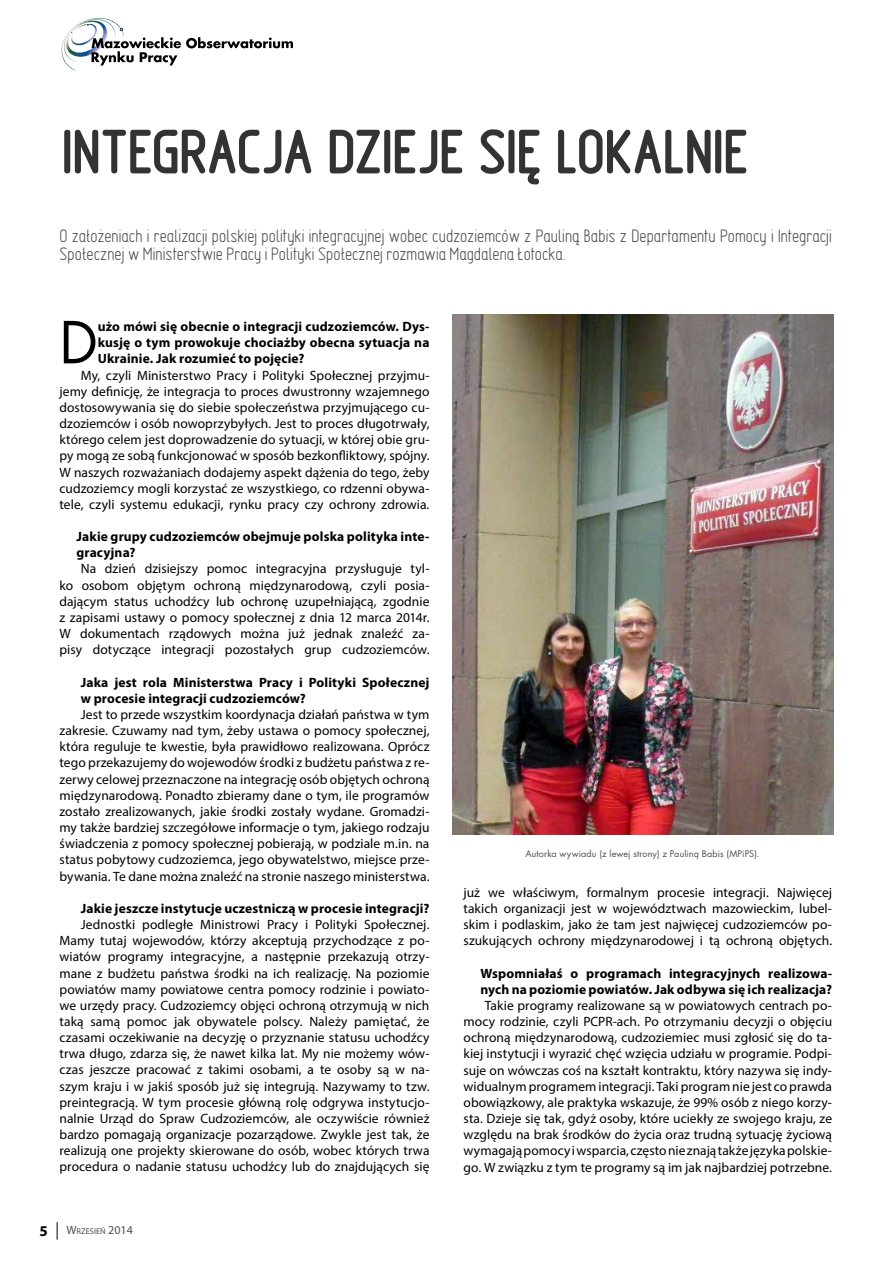
<style>
.page{position:relative;width:893px;height:1263px;background:#fff}
.page>*{position:absolute;margin:0;border:0;box-sizing:border-box;transform-origin:0 0}
.t1{font:700 57px "Techniczne TTEFN";letter-spacing:-.01em;color:#333}
.t2{font:56.4px "Futura LT Pro";color:#000}
.t3{font:16.5px/18px "Techniczne TTEFN";letter-spacing:.01em;color:#4d4d4f}
.t4{font:13.5px/16.2px "Myriad Pro";letter-spacing:.005em;color:#000;text-align:justify}
.t5{font:700 13.5px/16.2px "Myriad Pro";letter-spacing:.01em;color:#000}
.t6{font:9px "Futura LT Pro";letter-spacing:.015em;color:#4d4d4f}
.t7{font:8.4px "Myriad Pro";color:#4d4d4f}
.s1{font-weight:700;font-size:15px;color:#000}
.s2{font-size:12px}
</style>
<div class="page">
<svg style="left:61px;top:18px;width:232px;height:52px"></svg>
<img style="left:453px;top:315px;width:380px;height:519px">
<svg style="left:57px;top:1222px;width:1px;height:17px"></svg>
<h1 class="t1" style="left:61px;top:116px;width:688px">INTEGRACJA DZIEJE SIĘ LOKALNIE</h1>
<p class="t3" style="left:60px;top:227px;width:774px">O założeniach i realizacji polskiej polityki integracyjnej wobec cudzoziemców z Pauliną Babis z Departamentu Pomocy i Integracji<br>Społecznej w Ministerstwie Pracy i Polityki Społecznej rozmawia Magdalena Łotocka.</p>
<h2 class="t2" style="left:60px;top:304px;width:40px">D</h2>
<p class="t5" style="left:98px;top:318px;width:333px;text-align:justify">użo mówi się obecnie o integracji cudzoziemców. Dys&shy;kusję o tym prowokuje chociażby obecna sytuacja na Ukrainie. Jak rozumieć to pojęcie?</p>
<p class="t4" style="left:60px;top:367px;width:371px;text-indent:21px">My, czyli Ministerstwo Pracy i Polityki Społecznej przyjmu&shy;jemy definicję, że integracja to proces dwustronny wzajemnego dostosowywania się do siebie społeczeństwa przyjmującego cu&shy;dzoziemców i osób nowoprzybyłych. Jest to proces długotrwały, którego celem jest doprowadzenie do sytuacji, w której obie gru&shy;py mogą ze sobą funkcjonować w sposób bezkonfliktowy, spójny.<br>W naszych rozważaniach dodajemy aspekt dążenia do tego, żeby cudzoziemcy mogli korzystać ze wszystkiego, co rdzenni obywa&shy;tele, czyli systemu edukacji, rynku pracy czy ochrony zdrowia.</p>
<p class="t5" style="left:77px;top:528px;width:354px">Jakie grupy cudzoziemców obejmuje polska polityka inte&shy;gracyjna?</p>
<p class="t4" style="left:60px;top:561px;width:371px;text-indent:21px">Na dzień dzisiejszy pomoc integracyjna przysługuje tyl&shy;ko osobom objętym ochroną międzynarodową, czyli posia&shy;dającym status uchodźcy lub ochronę uzupełniającą, zgodnie z zapisami ustawy o pomocy społecznej z dnia 12 marca 2014r.<br>W dokumentach rządowych można już jednak znaleźć za&shy;pisy dotyczące integracji pozostałych grup cudzoziemców.</p>
<p class="t5" style="left:81px;top:673px;width:350px">Jaka jest rola Ministerstwa Pracy i Polityki Społecznej w procesie integracji cudzoziemców?</p>
<p class="t4" style="left:60px;top:706px;width:371px;text-indent:21px">Jest to przede wszystkim koordynacja działań państwa w tym zakresie. Czuwamy nad tym, żeby ustawa o pomocy społecznej, która reguluje te kwestie, była prawidłowo realizowana. Oprócz tego przekazujemy do wojewodów środki z budżetu państwa z re&shy;zerwy celowej przeznaczone na integrację osób objętych ochroną międzynarodową. Ponadto zbieramy dane o tym, ile programów zostało zrealizowanych, jakie środki zostały wydane. Gromadzi&shy;my także bardziej szczegółowe informacje o tym, jakiego rodzaju świadczenia z pomocy społecznej pobierają, w podziale m.in. na status pobytowy cudzoziemca, jego obywatelstwo, miejsce prze&shy;bywania. Te dane można znaleźć na stronie naszego ministerstwa.</p>
<p class="t5" style="left:81px;top:900px;width:350px">Jakie jeszcze instytucje uczestniczą w procesie integracji?</p>
<p class="t4" style="left:60px;top:916px;width:371px;text-indent:21px">Jednostki podległe Ministrowi Pracy i Polityki Społecznej.<br>Mamy tutaj wojewodów, którzy akceptują przychodzące z po&shy;wiatów programy integracyjne, a następnie przekazują otrzy&shy;mane z budżetu państwa środki na ich realizację. Na poziomie powiatów mamy powiatowe centra pomocy rodzinie i powiato&shy;we urzędy pracy. Cudzoziemcy objęci ochroną otrzymują w nich taką samą pomoc jak obywatele polscy. Należy pamiętać, że czasami oczekiwanie na decyzję o przyznanie statusu uchodźcy trwa długo, zdarza się, że nawet kilka lat. My nie możemy wów&shy;czas jeszcze pracować z takimi osobami, a te osoby są w na&shy;szym kraju i w jakiś sposób już się integrują. Nazywamy to tzw. preintegracją. W tym procesie główną rolę odgrywa instytucjo&shy;nalnie Urząd do Spraw Cudzoziemców, ale oczywiście również bardzo pomagają organizacje pozarządowe. Zwykle jest tak, że realizują one projekty skierowane do osób, wobec których trwa procedura o nadanie statusu uchodźcy lub do znajdujących się</p>
<p class="t7" style="left:40px;top:1226px;width:95px"><span class="s1">5</span> <span class="s2">W</span>RZESIEŃ <span class="s2">2014</span></p>
<p class="t6" style="left:525px;top:848px;width:236px">Autorka wywiadu (z lewej strony) z Pauliną Babis (MPiPS).</p>
<p class="t4" style="left:463px;top:884px;width:370px">już we właściwym, formalnym procesie integracji. Najwięcej takich organizacji jest w województwach mazowieckim, lubel&shy;skim i podlaskim, jako że tam jest najwięcej cudzoziemców po&shy;szukujących ochrony międzynarodowej i tą ochroną objętych.</p>
<p class="t5" style="left:480px;top:964px;width:353px">Wspomniałaś o programach integracyjnych realizowa&shy;nych na poziomie powiatów. Jak odbywa się ich realizacja?</p>
<p class="t4" style="left:463px;top:997px;width:370px;text-indent:21px">Takie programy realizowane są w powiatowych centrach po&shy;mocy rodzinie, czyli PCPR-ach. Po otrzymaniu decyzji o objęciu ochroną międzynarodową, cudzoziemiec musi zgłosić się do ta&shy;kiej instytucji i wyrazić chęć wzięcia udziału w programie. Podpi&shy;suje on wówczas coś na kształt kontraktu, który nazywa się indy&shy;widualnym programem integracji. Taki program nie jest co prawda obowiązkowy, ale praktyka wskazuje, że 99% osób z niego korzy&shy;sta. Dzieje się tak, gdyż osoby, które uciekły ze swojego kraju, ze względu na brak środków do życia oraz trudną sytuację życiową wymagają pomocy i wsparcia, często nie znają także języka polskie&shy;go. W związku z tym te programy są im jak najbardziej potrzebne.</p>
</div>
